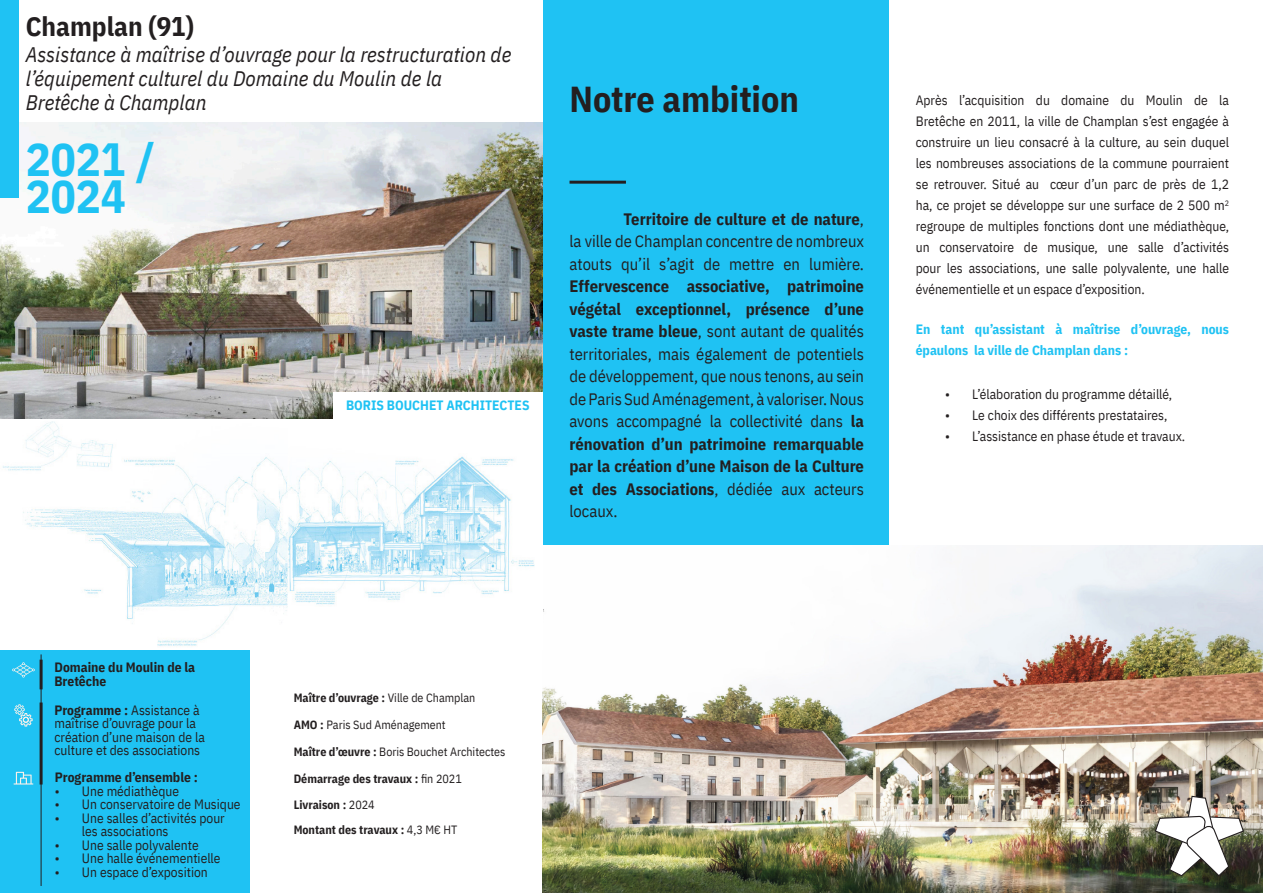
<style>
.page{position:relative;width:1263px;height:893px;background:#fff}
.page>*{position:absolute;margin:0;border:0;box-sizing:border-box;transform-origin:0 0}
.t1{font:700 46.5px/37.3px "IBM Plex Sans Cond";color:#1fc2f3}
.t2{font:700 36px "IBM Plex Sans Cond";color:#231f20}
.t3{font:700 27px "IBM Plex Sans Cond";color:#231f20}
.t4{font:italic 21px/24px "IBM Plex Sans Cond";color:#231f20}
.t5{font:16.5px/22.5px "IBM Plex Sans Cond";color:#231f20;text-align:justify}
.t6{font:13.5px/21px "IBM Plex Sans Cond";color:#231f20}
.t7{font:700 13.5px/21px "IBM Plex Sans Cond";color:#1fc2f3}
.t8{font:700 13.5px/13.5px "IBM Plex Sans Cond";color:#231f20}
.t9{font:700 12px/25.5px "IBM Plex Sans Cond";color:#231f20}
.t10{font:12px "IBM Plex Sans Cond";color:#231f20}
.s1{font-weight:700}
.s2{font-weight:400}
</style>
<div class="page">
<div style="left:0;top:596px;width:249px;height:297px;background:#1fc2f3"></div>
<hr style="left:41px;top:654px;width:1px;height:232px;background:#231f20">
<div style="left:543px;top:0;width:345px;height:546px;background:#1fc2f3"></div>
<img style="left:0;top:122px;width:543px;height:297px">
<img style="left:543px;top:546px;width:720px;height:347px">
<svg style="left:0;top:421px;width:535px;height:229px"></svg>
<div style="left:0;top:0;width:19px;height:198px;background:#1fc2f3"></div>
<hr style="left:40px;top:660px;width:3px;height:29px;background:#231f20">
<hr style="left:40px;top:702px;width:3px;height:82px;background:#231f20">
<svg style="left:14px;top:772px;width:19px;height:12px"></svg>
<svg style="left:14px;top:704px;width:19px;height:23px"></svg>
<hr style="left:569px;top:181px;width:57px;height:3px;background:#231f20">
<img style="left:1154px;top:795px;width:91px;height:82px">
<div style="left:333px;top:393px;width:210px;height:27px;background:#fff"></div>
<svg style="left:12px;top:662px;width:23px;height:15px"></svg>
<h3 class="t3" style="left:26px;top:8px;width:170px">Champlan (91)</h3>
<h3 class="t4" style="left:26px;top:42px;width:487px">Assistance à maîtrise d’ouvrage pour la restructuration de l’équipement culturel du Domaine du Moulin de la<br>Bretêche à Champlan</h3>
<h1 class="t1" style="left:26px;top:140px;width:131px">2021 /<br>2024</h1>
<p class="t7" style="left:346px;top:395px;width:185px">BORIS BOUCHET ARCHITECTES</p>
<h2 class="t2" style="left:569px;top:75px;width:231px">Notre ambition</h2>
<p class="t5" style="left:569px;top:207px;width:296px;text-indent:54px"><span class="s1">Territoire de culture et de nature</span>, la ville de Champlan concentre de nombreux atouts qu’il s’agit de mettre en lumière.</p>
<p class="t5" style="left:569px;top:275px;width:296px"><span class="s1">Effervescence associative, patrimoine végétal exceptionnel, présence d’une vaste trame bleue</span>, sont autant de qualités territoriales, mais également de potentiels de développement, que nous tenons, au sein de Paris Sud Aménagement, à valoriser. Nous avons accompagné la collectivité dans <span class="s1">la rénovation d’un patrimoine remarquable par la création d’une Maison de la Culture et des Associations</span>, dédiée aux acteurs locaux.</p>
<p class="t6" style="left:916px;top:90px;width:315px;text-align:justify">Après l’acquisition du domaine du Moulin de la Bretêche en 2011, la ville de Champlan s’est engagée à construire un lieu consacré à la culture, au sein duquel les nombreuses associations de la commune pourraient se retrouver. Situé au cœur d’un parc de près de 1,2 ha, ce projet se développe sur une surface de 2 500 m<sup>2 </sup>regroupe de multiples fonctions dont une médiathèque, un conservatoire de musique, une salle d’activités pour les associations, une salle polyvalente, une halle événementielle et un espace d’exposition.</p>
<p class="t7" style="left:916px;top:319px;width:315px">En tant qu’assistant à maîtrise d’ouvrage, nous épaulons la ville de Champlan dans :</p>
<p class="t6" style="left:945px;top:384px;width:228px">• L’élaboration du programme détaillé,</p>
<p class="t6" style="left:945px;top:405px;width:224px">• Le choix des différents prestataires,</p>
<p class="t6" style="left:945px;top:426px;width:241px">• L’assistance en phase étude et travaux.</p>
<p class="t8" style="left:55px;top:660px;width:142px">Domaine du Moulin de la<br>Bretêche</p>
<p class="t6" style="left:55px;top:703px;width:152px;line-height:13.5px"><span class="s1">Programme :</span> Assistance à maîtrise d’ouvrage pour la création d’une maison de la culture et des associations</p>
<p class="t8" style="left:55px;top:770px;width:144px">Programme d’ensemble :</p>
<p class="t6" style="left:55px;top:780px;width:126px">• Une médiathèque</p>
<p class="t6" style="left:55px;top:794px;width:187px">• Un conservatoire de Musique</p>
<p class="t6" style="left:82px;top:811px;width:144px;line-height:13.5px;text-indent:-27px">• Une salles d’activités pour les associations</p>
<p class="t6" style="left:55px;top:834px;width:145px">• Une salle polyvalente</p>
<p class="t6" style="left:55px;top:848px;width:167px">• Une halle événementielle</p>
<p class="t6" style="left:55px;top:861px;width:154px">• Un espace d’exposition</p>
<p class="t9" style="left:294px;top:685px;width:183px">Maître d’ouvrage : <span class="s2">Ville de Champlan</span></p>
<p class="t10" style="left:294px;top:717px;width:154px"><span class="s1">AMO :</span> Paris Sud Aménagement</p>
<p class="t10" style="left:294px;top:744px;width:213px"><span class="s1">Maître d’œuvre :</span> Boris Bouchet Architectes</p>
<p class="t9" style="left:294px;top:766px;width:170px">Démarrage des travaux : <span class="s2">fin 2021<br></span>Livraison : <span class="s2">2024<br></span>Montant des travaux : <span class="s2">4,3 M€ HT</span></p>
</div>
